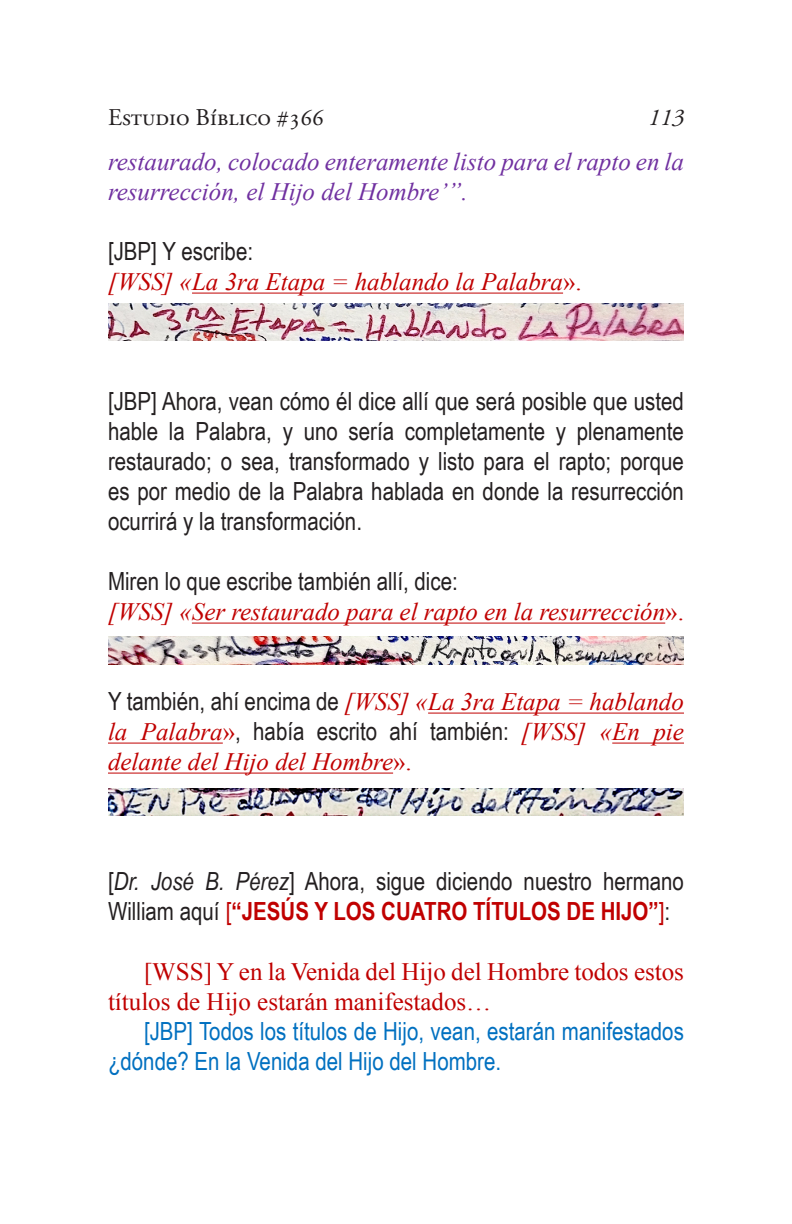
<style>
.page{position:relative;width:792px;height:1224px;background:#fff}
.page>*{position:absolute;margin:0;border:0;box-sizing:border-box;transform-origin:0 0}
.t1{font:25px/30px "Arial Narrow";color:#231f20;text-align:justify}
.t2{font:italic 25px/30px "Times New Roman";color:#c00000;text-align:justify}
.t3{font:25px/30px "Arial Narrow";color:#0070c0}
.t4{font:italic 25px/30px "Times New Roman";color:#7030a0}
.t5{font:25px/30px "Times New Roman";color:#c00000}
.t6{font:24px "Adobe Garamond Pro";color:#231f20}
.t7{font:italic 24px "Adobe Garamond Pro";color:#231f20}
.s1{font-style:normal}
.s2{font-family:"Arial Narrow";font-style:normal;color:#231f20}
.s3{font-style:italic}
.s4{color:#c00000}
.s5{font-weight:700;color:#c00000}
</style>
<div class="page">
<hr style="left:192px;top:293px;width:371px;height:1px;background:#c00000">
<hr style="left:192px;top:623px;width:473px;height:1px;background:#c00000">
<hr style="left:428px;top:713px;width:256px;height:1px;background:#c00000">
<hr style="left:108px;top:743px;width:115px;height:1px;background:#c00000">
<hr style="left:612px;top:743px;width:72px;height:1px;background:#c00000">
<hr style="left:108px;top:773px;width:285px;height:1px;background:#c00000">
<img style="left:108px;top:304px;width:576px;height:36px">
<img style="left:108px;top:637px;width:576px;height:28px">
<img style="left:108px;top:789px;width:576px;height:27px">
<p class="t6" style="left:108px;top:103px;width:218px">Estudio Bíblico #366</p>
<p class="t7" style="left:648px;top:103px;width:37px">113</p>
<p class="t4" style="left:108px;top:146px;width:578px">restaurado, colocado enteramente listo para el rapto en la resurrección, el Hijo del Hombre’”.</p>
<p class="t1" style="left:108px;top:236px;width:147px">[JBP] Y escribe:</p>
<p class="t2" style="left:108px;top:266px;width:475px">[WSS] «La 3ra Etapa = hablando la Palabra<span class="s1">».</span></p>
<p class="t1" style="left:108px;top:386px;width:578px">[JBP] Ahora, vean cómo él dice allí que será posible que usted hable la Palabra, y uno sería completamente y plenamente restaurado; o sea, transformado y listo para el rapto; porque es por medio de la Palabra hablada en donde la resurrección ocurrirá y la transformación.</p>
<p class="t1" style="left:108px;top:566px;width:351px">Miren lo que escribe también allí, dice:</p>
<p class="t2" style="left:108px;top:596px;width:577px">[WSS] «Ser restaurado para el rapto en la resurrección<span class="s1">».</span></p>
<p class="t2" style="left:108px;top:686px;width:578px"><span class="s2">Y también, ahí encima de</span> [WSS] «La 3ra Etapa = hablando la Palabra<span class="s1">»</span><span class="s2">, había escrito ahí también:</span> [WSS] «En pie delante del Hijo del Hombre<span class="s1">».</span></p>
<p class="t1" style="left:108px;top:866px;width:577px">[<span class="s3">Dr. José B. Pérez</span>] Ahora, sigue diciendo nuestro hermano<br>William aquí <span class="s4">[</span><span class="s5">“JESÚS Y LOS CUATRO TÍTULOS DE HIJO”</span><span class="s4">]</span>:</p>
<p class="t5" style="left:108px;top:957px;width:578px;text-indent:36px">[WSS] Y en la Venida del Hijo del Hombre todos estos títulos de Hijo estarán manifestados…</p>
<p class="t3" style="left:108px;top:1016px;width:577px;text-indent:36px">[JBP] Todos los títulos de Hijo, vean, estarán manifestados ¿dónde? En la Venida del Hijo del Hombre.</p>
</div>
